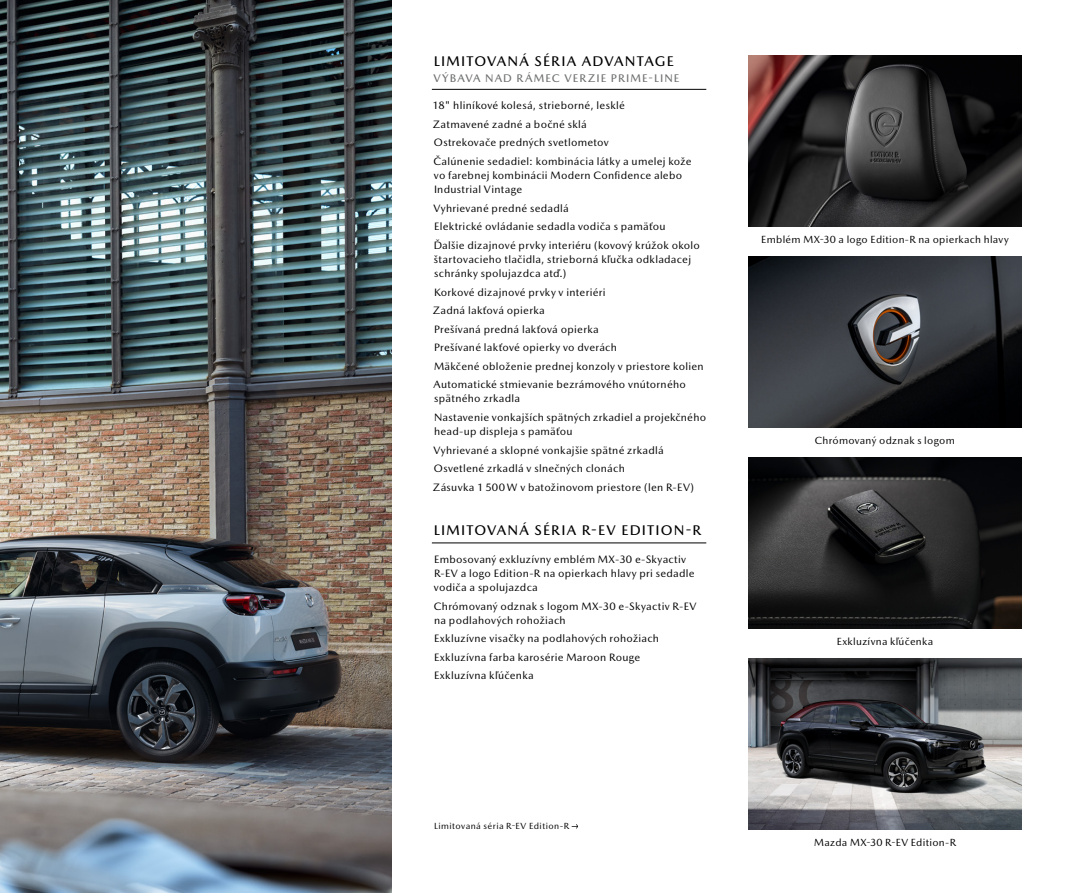
<style>
.page{position:relative;width:1085px;height:893px;background:#fff}
.page>*{position:absolute;margin:0;border:0;box-sizing:border-box;transform-origin:0 0}
.t1{font:500 14.25px "Mazda Type";letter-spacing:.08em;color:#000}
.t2{font:500 11.25px "Mazda Type";letter-spacing:.095em;color:#6f7070}
.t3{font:10.8px/18.5px "Mazda Type";letter-spacing:.025em;color:#000}
.t4{font:10.5px "Mazda Type";letter-spacing:.025em;color:#000}
.t5{font:9px "Mazda Type";letter-spacing:.045em;color:#000}
</style>
<div class="page">
<img style="left:0;top:0;width:391px;height:893px">
<img style="left:748px;top:55px;width:272px;height:171px">
<img style="left:748px;top:256px;width:272px;height:171px">
<img style="left:748px;top:457px;width:272px;height:171px">
<img style="left:748px;top:658px;width:272px;height:171px">
<hr style="left:432px;top:89px;width:274px;height:1px;background:#000">
<hr style="left:432px;top:543px;width:274px;height:1px;background:#000">
<svg style="left:571px;top:824px;width:7px;height:4px"></svg>
<h1 class="t1" style="left:434px;top:53px;width:241px">LIMITOVANÁ SÉRIA ADVANTAGE</h1>
<p class="t2" style="left:433px;top:71px;width:247px">VÝBAVA NAD RÁMEC VERZIE PRIME-LINE</p>
<p class="t3" style="left:432px;top:96px;width:260px">18" hliníkové kolesá, strieborné, lesklé<br>Zatmavené zadné a bočné sklá<br>Ostrekovače predných svetlometov<br>Čalúnenie sedadiel: kombinácia látky a umelej kože</p>
<p class="t3" style="left:434px;top:168px;width:250px;line-height:14.2px">vo farebnej kombinácii Modern Confidence alebo<br>Industrial Vintage</p>
<p class="t3" style="left:433px;top:199px;width:268px">Vyhrievané predné sedadlá<br>Elektrické ovládanie sedadla vodiča s pamäťou<br>Ďalšie dizajnové prvky interiéru (kovový krúžok okolo</p>
<p class="t3" style="left:434px;top:252px;width:259px;line-height:14.2px">štartovacieho tlačidla, strieborná kľučka odkladacej schránky spolujazdca atď.)</p>
<p class="t3" style="left:432px;top:282px;width:272px">Korkové dizajnové prvky v interiéri<br>Zadná lakťová opierka<br>Prešívaná predná lakťová opierka<br>Prešívané lakťové opierky vo dverách<br>Mäkčené obloženie prednej konzoly v priestore kolien Automatické stmievanie bezrámového vnútorného</p>
<p class="t3" style="left:434px;top:389px;width:274px">spätného zrkadla<br>Nastavenie vonkajších spätných zrkadiel a projekčného</p>
<p class="t3" style="left:432px;top:422px;width:263px">head-up displeja s pamäťou<br>Vyhrievané a sklopné vonkajšie spätné zrkadlá Osvetlené zrkadlá v slnečných clonách<br>Zásuvka 1 500 W v batožinovom priestore (len R-EV)</p>
<h1 class="t1" style="left:434px;top:522px;width:269px">LIMITOVANÁ SÉRIA R-EV EDITION-R</h1>
<p class="t3" style="left:434px;top:552px;width:262px;line-height:14.2px">Embosovaný exkluzívny emblém MX-30 e-Skyactiv<br>R-EV a logo Edition-R na opierkach hlavy pri sedadle vodiča a spolujazdca</p>
<p class="t3" style="left:434px;top:599px;width:264px;line-height:14.2px">Chrómovaný odznak s logom MX-30 e-Skyactiv R-EV na podlahových rohožiach</p>
<p class="t3" style="left:434px;top:629px;width:226px">Exkluzívne visačky na podlahových rohožiach<br>Exkluzívna farba karosérie Maroon Rouge<br>Exkluzívna kľúčenka</p>
<p class="t4" style="left:761px;top:233px;width:249px">Emblém MX-30 a logo Edition-R na opierkach hlavy</p>
<p class="t4" style="left:814px;top:434px;width:141px">Chrómovaný odznak s logom</p>
<p class="t4" style="left:836px;top:635px;width:98px">Exkluzívna kľúčenka</p>
<p class="t5" style="left:434px;top:821px;width:136px">Limitovaná séria R-EV Edition-R</p>
<p class="t4" style="left:814px;top:836px;width:143px">Mazda MX-30 R-EV Edition-R</p>
</div>
